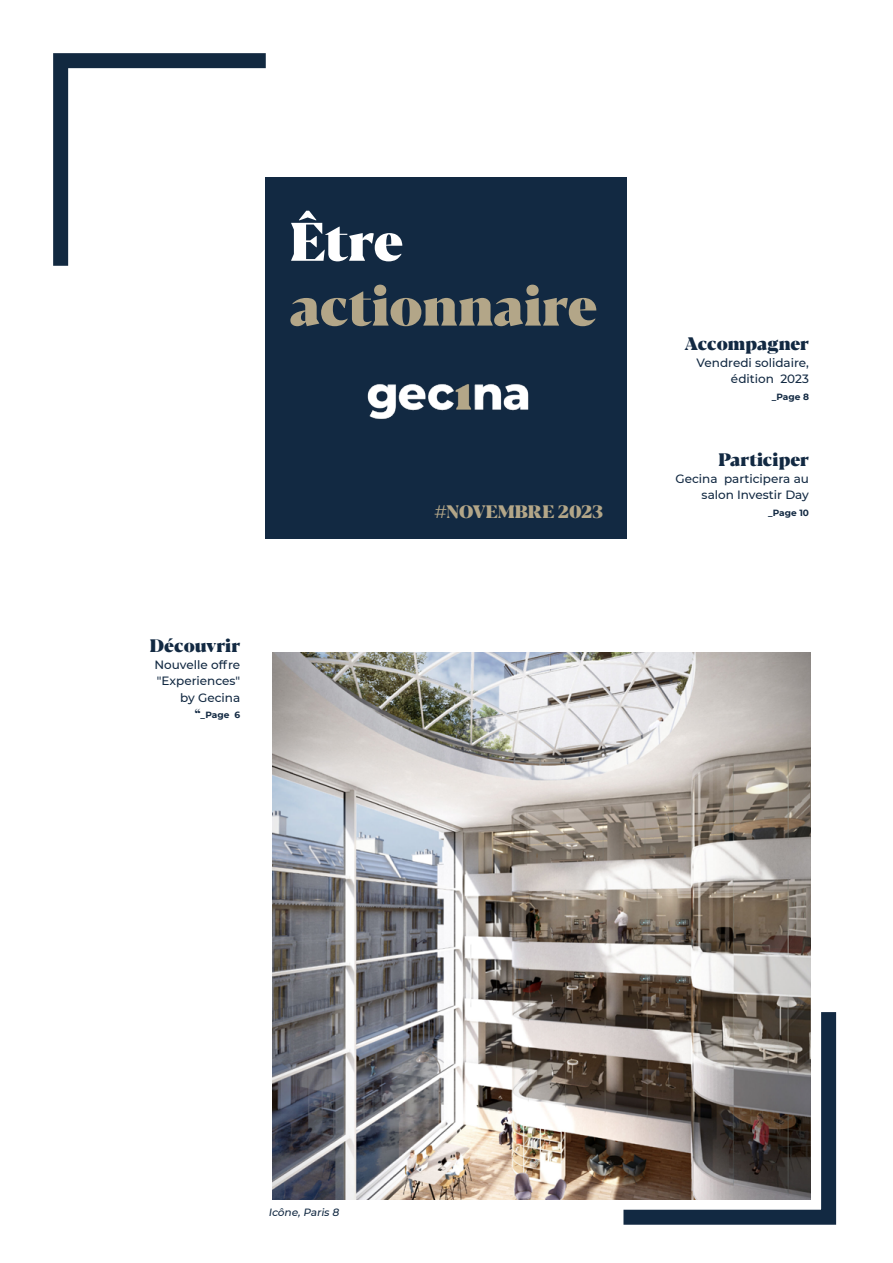
<style>
.page{position:relative;width:893px;height:1263px;background:#fff}
.page>*{position:absolute;margin:0;border:0;box-sizing:border-box;transform-origin:0 0}
.t1{font:800 54px "Blacker Pro Dis";letter-spacing:-.01em;color:#b3a688}
.t2{font:800 54px "Blacker Pro Dis";color:#fff}
.t3{font:800 18px "Blacker Pro Dis";color:#122942}
.t4{font:800 18px "Blacker Pro Dis";color:#b3a688}
.t5{font:500 12px/16.5px "Montserrat";color:#122942;text-align:right}
.t6{font:italic 500 10.5px "Montserrat";color:#122942}
.t7{font:700 9px "Montserrat";color:#122942}
.s1{font-family:"Times New Roman";font-size:13.5px}
</style>
<div class="page">
<div style="left:266px;top:178px;width:361px;height:361px;background:#122942"></div>
<svg style="left:53px;top:53px;width:228px;height:228px"></svg>
<img style="left:273px;top:653px;width:538px;height:546px">
<svg style="left:608px;top:997px;width:229px;height:228px"></svg>
<img style="left:367px;top:384px;width:162px;height:35px">
<h1 class="t2" style="left:290px;top:200px;width:115px">Être</h1>
<h1 class="t1" style="left:290px;top:265px;width:309px">actionnaire</h1>
<h2 class="t3" style="left:150px;top:632px;width:92px">Découvrir</h2>
<p class="t5" style="left:154px;top:656px;width:87px">Nouvelle offre "Experiences" by Gecina</p>
<p class="t7" style="left:194px;top:708px;width:48px"><span class="s1">‘‘</span>_Page 6</p>
<h2 class="t4" style="left:435px;top:497px;width:170px">#NOVEMBRE 2023</h2>
<h2 class="t3" style="left:684px;top:330px;width:126px">Accompagner</h2>
<p class="t5" style="left:697px;top:354px;width:114px">Vendredi solidaire, édition 2023</p>
<p class="t7" style="left:772px;top:390px;width:39px">_Page 8</p>
<h2 class="t3" style="left:718px;top:446px;width:92px">Participer</h2>
<p class="t5" style="left:675px;top:470px;width:135px">Gecina participera au salon Investir Day</p>
<p class="t7" style="left:768px;top:506px;width:42px">_Page 10</p>
<p class="t6" style="left:268px;top:1204px;width:74px">Icône, Paris 8</p>
</div>
